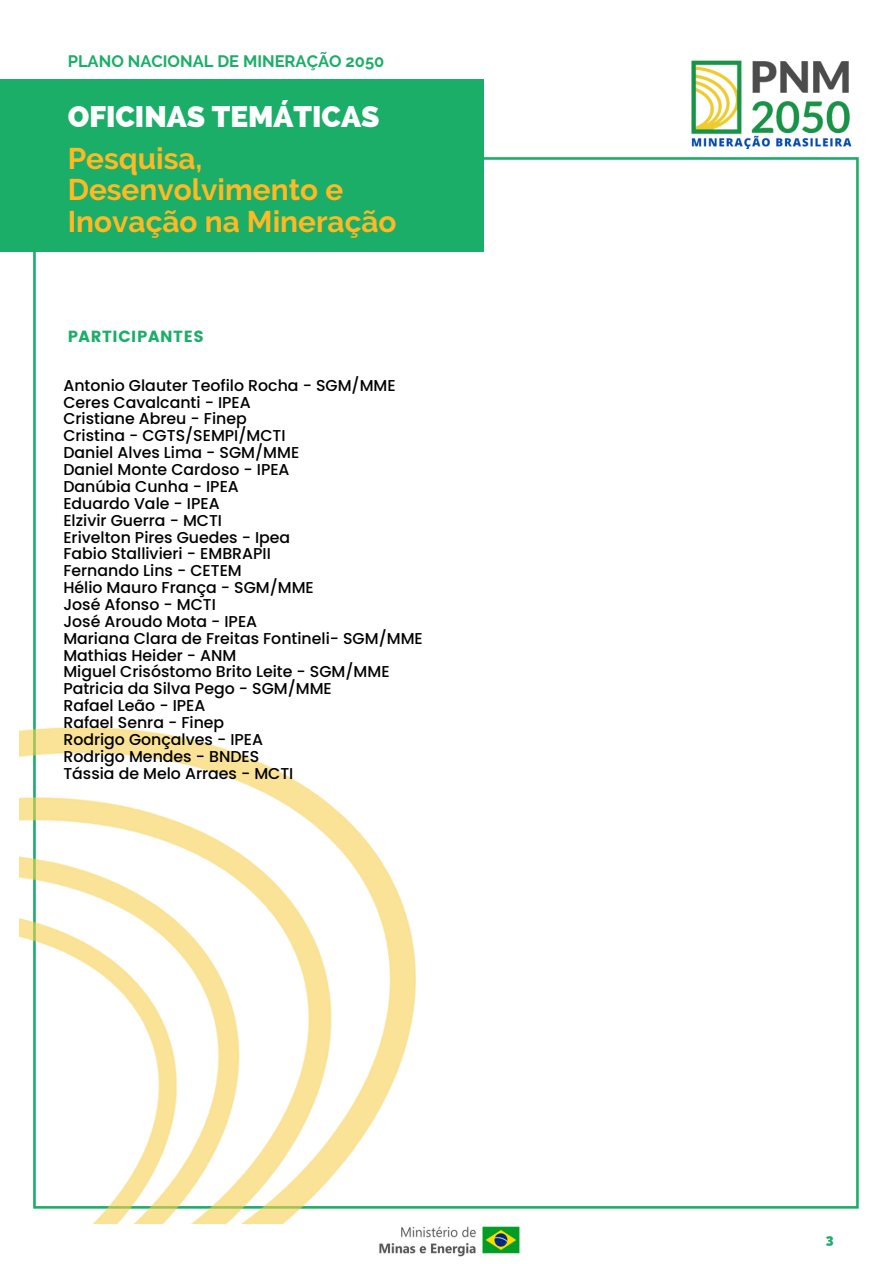
<style>
.page{position:relative;width:893px;height:1264px;background:#fff}
.page>*{position:absolute;margin:0;border:0;box-sizing:border-box;transform-origin:0 0}
.t1{font:700 29.7px/31.5px "Raleway";color:#ffb923}
.t2{font:800 29.7px "Raleway";color:#fff}
.t3{font:700 16.5px "Raleway";color:#1bae69}
.t4{font:16.05px "Poppins";letter-spacing:.04em;color:#1bae69}
.t5{font:500 15.75px/16.8px "Poppins";color:#000}
.t6{font:800 13.5px "Raleway";color:#1bae69}
</style>
<div class="page">
<img style="left:19px;top:157px;width:840px;height:1066px">
<div style="left:0;top:79px;width:484px;height:172px;background:#1bae69"></div>
<img style="left:367px;top:1217px;width:159px;height:40px">
<img style="left:667px;top:60px;width:192px;height:105px">
<p class="t3" style="left:68px;top:51px;width:318px">PLANO NACIONAL DE MINERAÇÃO 2050</p>
<h1 class="t2" style="left:68px;top:99px;width:313px">OFICINAS TEMÁTICAS</h1>
<h1 class="t1" style="left:68px;top:143px;width:330px">Pesquisa,<br>Desenvolvimento e<br>Inovação na Mineração</h1>
<p class="t4" style="left:68px;top:327px;width:138px">PARTICIPANTES</p>
<p class="t5" style="left:63px;top:377px;width:361px">Antonio Glauter Teofilo Rocha - SGM/MME<br>Ceres Cavalcanti - IPEA<br>Cristiane Abreu - Finep<br>Cristina - CGTS/SEMPI/MCTI<br>Daniel Alves Lima - SGM/MME<br>Daniel Monte Cardoso - IPEA<br>Danúbia Cunha - IPEA<br>Eduardo Vale - IPEA<br>Elzivir Guerra - MCTI<br>Erivelton Pires Guedes - Ipea<br>Fabio Stallivieri - EMBRAPII<br>Fernando Lins - CETEM<br>Hélio Mauro França - SGM/MME<br>José Afonso - MCTI<br>José Aroudo Mota - IPEA<br>Mariana Clara de Freitas Fontineli- SGM/MME<br>Mathias Heider - ANM<br>Miguel Crisóstomo Brito Leite - SGM/MME<br>Patricia da Silva Pego - SGM/MME<br>Rafael Leão - IPEA<br>Rafael Senra - Finep<br>Rodrigo Gonçalves - IPEA<br>Rodrigo Mendes - BNDES<br>Tássia de Melo Arraes - MCTI</p>
<p class="t6" style="left:825px;top:1230px;width:9px">3</p>
</div>
